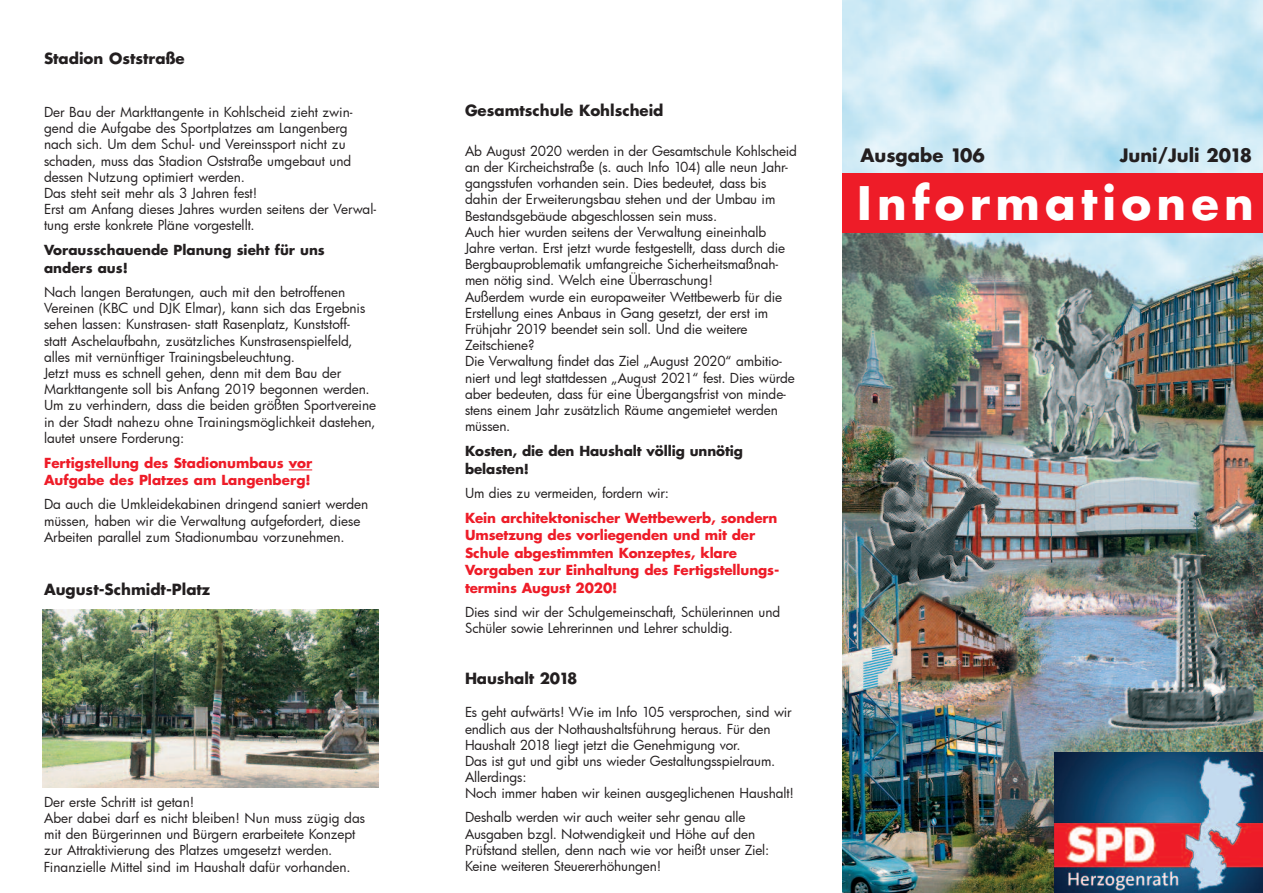
<style>
.page{position:relative;width:1263px;height:893px;background:#fff}
.page>*{position:absolute;margin:0;border:0;box-sizing:border-box;transform-origin:0 0}
.t1{font:700 45px "Futura";letter-spacing:.115em;color:#fff}
.t2{font:700 18px "Futura";color:#231f20}
.t3{font:700 15px "Futura";color:#231f20}
.t4{font:13.5px/16.2px "Futura";letter-spacing:-.005em;color:#231f20}
.t5{font:700 13.5px/17.5px "Futura";letter-spacing:-.005em;color:#ee1c28}
.t6{font:700 13.5px/17.5px "Futura";letter-spacing:-.005em;color:#231f20}
</style>
<div class="page">
<img style="left:842px;top:0;width:421px;height:893px">
<div style="left:842px;top:173px;width:421px;height:60px;background:#ee1c28"></div>
<img style="left:1054px;top:753px;width:209px;height:140px">
<svg style="left:289px;top:469px;width:23px;height:1px"></svg>
<img style="left:43px;top:609px;width:335px;height:178px">
<p class="t3" style="left:44px;top:51px;width:142px">Stadion Oststraße</p>
<p class="t4" style="left:44px;top:104px;width:334px">Der Bau der Markttangente in Kohlscheid zieht zwin&shy;gend die Aufgabe des Sportplatzes am Langenberg nach sich. Um dem Schul- und Vereinssport nicht zu schaden, muss das Stadion Oststraße umgebaut und dessen Nutzung optimiert werden.<br>Das steht seit mehr als 3 Jahren fest!<br>Erst am Anfang dieses Jahres wurden seitens der Verwal&shy;tung erste konkrete Pläne vorgestellt.</p>
<p class="t6" style="left:44px;top:243px;width:282px">Vorausschauende Planung sieht für uns anders aus!</p>
<p class="t4" style="left:44px;top:284px;width:334px">Nach langen Beratungen, auch mit den betroffenen Vereinen (KBC und DJK Elmar), kann sich das Ergebnis sehen lassen: Kunstrasen- statt Rasenplatz, Kunststoff&shy;statt Aschelaufbahn, zusätzliches Kunstrasenspielfeld, alles mit vernünftiger Trainingsbeleuchtung.<br>Jetzt muss es schnell gehen, denn mit dem Bau der Markttangente soll bis Anfang 2019 begonnen werden.<br>Um zu verhindern, dass die beiden größten Sportvereine in der Stadt nahezu ohne Trainingsmöglichkeit dastehen, lautet unsere Forderung:</p>
<p class="t5" style="left:44px;top:455px;width:270px">Fertigstellung des Stadionumbaus vor<br>Aufgabe des Platzes am Langenberg!</p>
<p class="t4" style="left:44px;top:496px;width:326px">Da auch die Umkleidekabinen dringend saniert werden müssen, haben wir die Verwaltung aufgefordert, diese<br>Arbeiten parallel zum Stadionumbau vorzunehmen.</p>
<p class="t3" style="left:44px;top:582px;width:168px">August-Schmidt-Platz</p>
<p class="t4" style="left:44px;top:793px;width:323px">Der erste Schritt ist getan!<br>Aber dabei darf es nicht bleiben! Nun muss zügig das mit den Bürgerinnen und Bürgern erarbeitete Konzept zur Attraktivierung des Platzes umgesetzt werden.<br>Finanzielle Mittel sind im Haushalt dafür vorhanden.</p>
<p class="t3" style="left:465px;top:104px;width:200px">Gesamtschule Kohlscheid</p>
<p class="t4" style="left:465px;top:142px;width:333px">Ab August 2020 werden in der Gesamtschule Kohlscheid an der Kircheichstraße (s. auch Info 104) alle neun Jahr&shy;gangsstufen vorhanden sein. Dies bedeutet, dass bis dahin der Erweiterungsbau stehen und der Umbau im Bestandsgebäude abgeschlossen sein muss.<br>Auch hier wurden seitens der Verwaltung eineinhalb Jahre vertan. Erst jetzt wurde festgestellt, dass durch die Bergbauproblematik umfangreiche Sicherheitsmaßnah&shy;men nötig sind. Welch eine Überraschung!<br>Außerdem wurde ein europaweiter Wettbewerb für die Erstellung eines Anbaus in Gang gesetzt, der erst im Frühjahr 2019 beendet sein soll. Und die weitere Zeitschiene?<br>Die Verwaltung findet das Ziel „August 2020“ ambitio&shy;niert und legt stattdessen „August 2021“ fest. Dies würde aber bedeuten, dass für eine Übergangsfrist von minde&shy;stens einem Jahr zusätzlich Räume angemietet werden müssen.</p>
<p class="t6" style="left:465px;top:443px;width:279px">Kosten, die den Haushalt völlig unnötig belasten!</p>
<p class="t4" style="left:465px;top:484px;width:205px">Um dies zu vermeiden, fordern wir:</p>
<p class="t5" style="left:465px;top:510px;width:316px">Kein architektonischer Wettbewerb, sondern Umsetzung des vorliegenden und mit der Schule abgestimmten Konzeptes, klare Vorgaben zur Einhaltung des Fertigstellungs&shy;termins August 2020!</p>
<p class="t4" style="left:465px;top:604px;width:317px">Dies sind wir der Schulgemeinschaft, Schülerinnen und<br>Schüler sowie Lehrerinnen und Lehrer schuldig.</p>
<p class="t3" style="left:465px;top:672px;width:114px">Haushalt 2018</p>
<p class="t4" style="left:465px;top:704px;width:331px">Es geht aufwärts! Wie im Info 105 versprochen, sind wir endlich aus der Nothaushaltsführung heraus. Für den Haushalt 2018 liegt jetzt die Genehmigung vor.<br>Das ist gut und gibt uns wieder Gestaltungsspielraum.<br>Allerdings:<br>Noch immer haben wir keinen ausgeglichenen Haushalt!</p>
<p class="t4" style="left:465px;top:809px;width:306px">Deshalb werden wir auch weiter sehr genau alle Ausgaben bzgl. Notwendigkeit und Höhe auf den Prüfstand stellen, denn nach wie vor heißt unser Ziel:<br>Keine weiteren Steuererhöhungen!</p>
<h2 class="t2" style="left:860px;top:147px;width:126px">Ausgabe 106</h2>
<h2 class="t2" style="left:1120px;top:147px;width:134px">Juni/Juli 2018</h2>
<h1 class="t1" style="left:857px;top:183px;width:398px">Informationen</h1>
</div>
